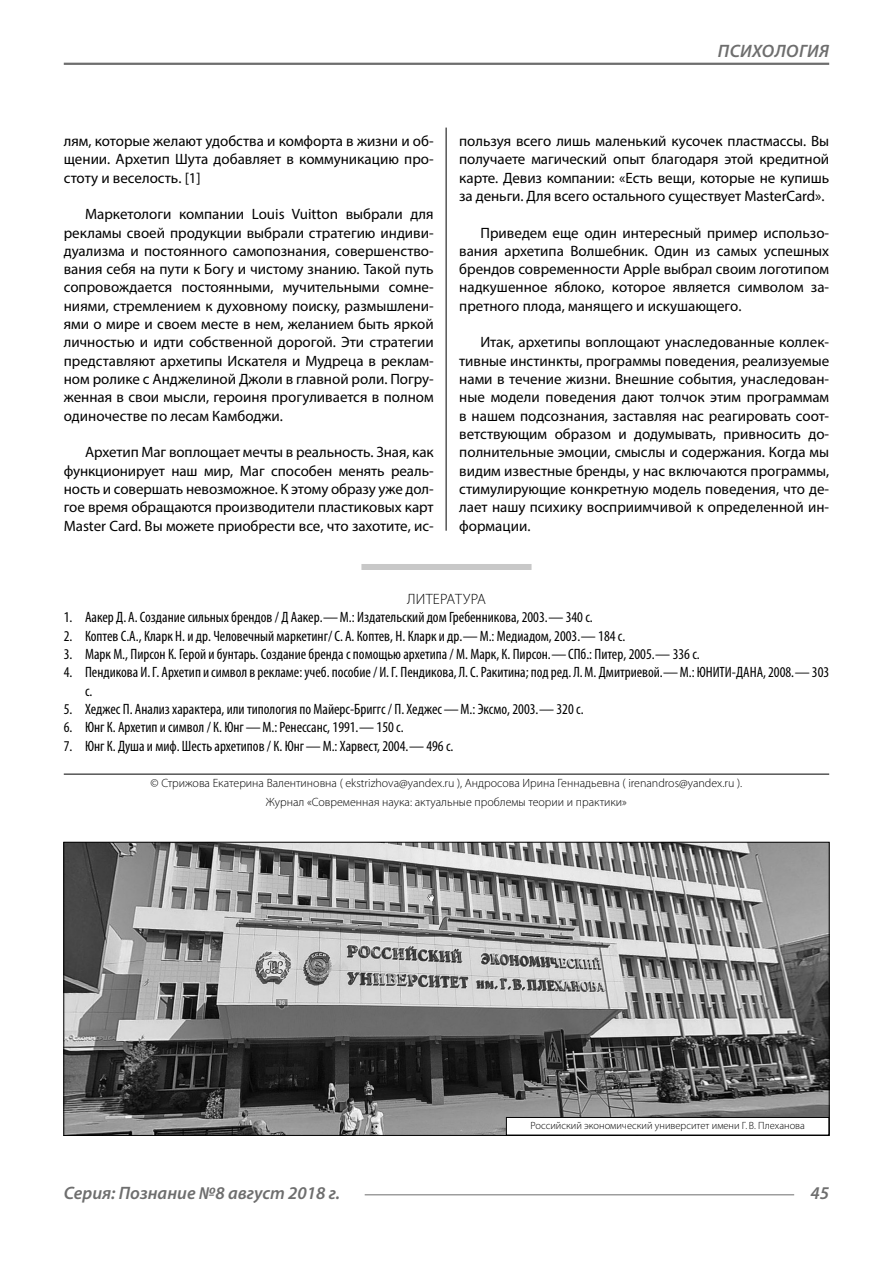
<style>
.page{position:relative;width:893px;height:1263px;background:#fff}
.page>*{position:absolute;margin:0;border:0;box-sizing:border-box;transform-origin:0 0}
.t1{font:italic 600 18px "Myriad Pro";color:#6e6e6e}
.Normal{font:15px/18.3px "Myriad Pro";color:#000;text-align:justify}
.t2{font:condensed 15px/18.3px "Myriad Pro";color:#000}
.Literature{font:300 15px "Myriad Pro";letter-spacing:.02em;color:#000}
.Copy{font:300 12px/18.3px "Myriad Pro";color:#000;text-align:center}
.Author-doc{font:300 10.5px "Myriad Pro";color:#000}
</style>
<div class="page">
<hr style="left:64px;top:63px;width:765px;height:2px;background:#6e6e6e">
<hr style="left:365px;top:1194px;width:429px;height:1px;background:#6e6e6e">
<div style="left:361px;top:564px;width:170px;height:6px;background:#c8c8c8"></div>
<hr style="left:64px;top:774px;width:765px;height:1px;background:#000">
<img style="left:65px;top:844px;width:763px;height:290px">
<div style="left:506px;top:1117px;width:323px;height:18px;background:#fff"></div>
<div style="left:506px;top:1117px;width:323px;height:18px;border:1px solid #000"></div>
<hr style="left:446px;top:128px;width:1px;height:403px;background:#000">
<p class="t1" style="left:718px;top:39px;width:24px">Психология</p>
<p class="Normal" style="left:64px;top:131px;width:371px">лям, которые желают удобства и комфорта в жизни и об&shy;щении. Архетип Шута добавляет в коммуникацию про&shy;стоту и веселость. [1]</p>
<p class="Normal" style="left:64px;top:205px;width:371px;text-indent:21px">Маркетологи компании Louis Vuitton выбрали для рекламы своей продукции выбрали стратегию индиви&shy;дуализма и постоянного самопознания, совершенство&shy;вания себя на пути к Богу и чистому знанию. Такой путь сопровождается постоянными, мучительными сомне&shy;ниями, стремлением к духовному поиску, размышлени&shy;ями о мире и своем месте в нем, желанием быть яркой личностью и идти собственной дорогой. Эти стратегии представляют архетипы Искателя и Мудреца в реклам&shy;ном ролике с Анджелиной Джоли в главной роли. Погру&shy;женная в свои мысли, героиня прогуливается в полном одиночестве по лесам Камбоджи.</p>
<p class="Normal" style="left:64px;top:443px;width:371px;text-indent:21px">Архетип Маг воплощает мечты в реальность. Зная, как функционирует наш мир, Маг способен менять реаль&shy;ность и совершать невозможное. К этому образу уже дол&shy;гое время обращаются производители пластиковых карт Master Card. Вы можете приобрести все, что захотите, ис-</p>
<p class="Normal" style="left:459px;top:131px;width:371px">пользуя всего лишь маленький кусочек пластмассы. Вы получаете магический опыт благодаря этой кредитной карте. Девиз компании: «Есть вещи, которые не купишь за деньги. Для всего остального существует MasterCard».</p>
<p class="Normal" style="left:459px;top:223px;width:371px;text-indent:21px">Приведем еще один интересный пример использо&shy;вания архетипа Волшебник. Один из самых успешных брендов современности Apple выбрал своим логотипом надкушенное яблоко, которое является символом за&shy;претного плода, манящего и искушающего.</p>
<p class="Normal" style="left:459px;top:333px;width:371px;text-indent:21px">Итак, архетипы воплощают унаследованные коллек&shy;тивные инстинкты, программы поведения, реализуемые нами в течение жизни. Внешние события, унаследован&shy;ные модели поведения дают толчок этим программам в нашем подсознания, заставляя нас реагировать соот&shy;ветствующим образом и додумывать, привносить до&shy;полнительные эмоции, смыслы и содержания. Когда мы видим известные бренды, у нас включаются программы, стимулирующие конкретную модель поведения, что де&shy;лает нашу психику восприимчивой к определенной ин&shy;формации.</p>
<p class="Literature" style="left:407px;top:590px;width:80px">ЛИТЕРАТУРА</p>
<p class="t2" style="left:64px;top:608px;width:531px">1. Аакер Д. А. Создание сильных брендов / Д Аакер.—М.: Издательский дом Гребенникова, 2003.— 340 с.</p>
<p class="t2" style="left:64px;top:626px;width:563px">2. Коптев С.А., Кларк Н. и др. Человечный маркетинг/ С. А. Коптев, Н. Кларк и др.—М.: Медиадом, 2003.— 184 с.</p>
<p class="t2" style="left:64px;top:645px;width:637px">3. Марк М., Пирсон К. Герой и бунтарь. Создание бренда с помощью архетипа / М. Марк, К. Пирсон.—СПб.: Питер, 2005.— 336 с.</p>
<p class="t2" style="left:85px;top:663px;width:746px;text-indent:-21px">4. Пендикова И.Г. Архетип и символ в рекламе: учеб. пособие / И.Г. Пендикова, Л.С. Ракитина; под ред. Л.М. Дмитриевой.—М.: ЮНИТИ-ДАНА, 2008.— 303 с.</p>
<p class="t2" style="left:64px;top:700px;width:521px">5. Хеджес П. Анализ характера, или типология по Майерс-Бриггс / П. Хеджес—М.: Эксмо, 2003.— 320 с.</p>
<p class="t2" style="left:64px;top:718px;width:341px">6. Юнг К. Архетип и символ / К. Юнг—М.: Ренессанс, 1991.— 150 с.</p>
<p class="t2" style="left:64px;top:736px;width:391px">7. Юнг К. Душа и миф. Шесть архетипов / К. Юнг—М.: Харвест, 2004.— 496 с.</p>
<p class="Copy" style="left:151px;top:774px;width:593px">© Стрижова Екатерина Валентиновна ( ekstrizhova@yandex.ru ), Андросова Ирина Геннадьевна ( irenandros@yandex.ru ).<br>Журнал «Современная наука: актуальные проблемы теории и практики»</p>
<p class="Author-doc" style="left:530px;top:1119px;width:276px">Российский экономический университет имени Г.В. Плеханова</p>
<p class="t1" style="left:64px;top:1182px;width:278px">Серия: Познание №8 август 2018 г.</p>
<p class="t1" style="left:810px;top:1182px;width:20px">45</p>
</div>
